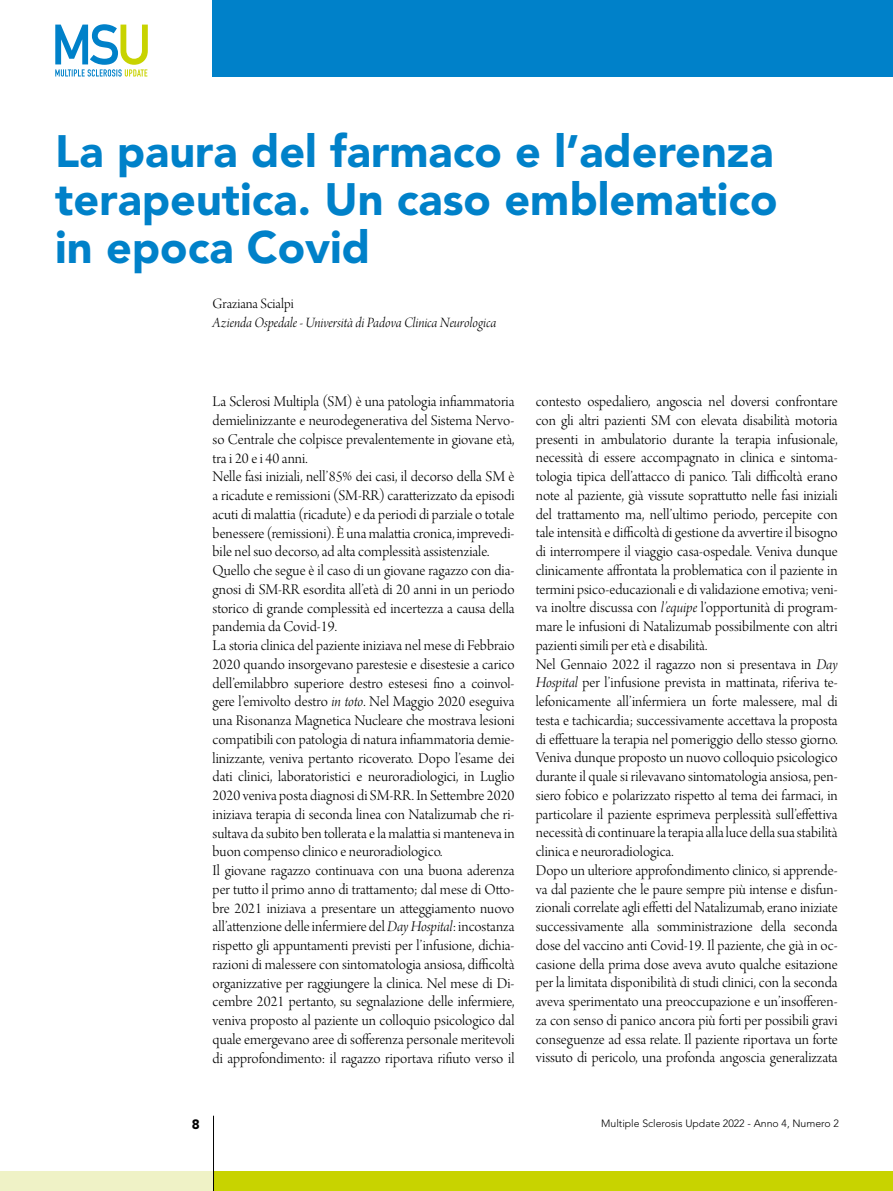
<style>
.page{position:relative;width:893px;height:1191px;background:#fff}
.page>*{position:absolute;margin:0;border:0;box-sizing:border-box;transform-origin:0 0}
.t1{font:900 45px/48px "Avenir LT Std";color:#0081c9;text-align:justify}
.t2{font:15.75px/18.8px "Arno Pro Light Display";color:#000}
.t3{font:15px "Arno Pro Light Italic Display";letter-spacing:-.005em;color:#000}
.t4{font:15px "Arno Pro Light Display";letter-spacing:-.005em;color:#000}
.t5{font:900 13.5px "Avenir LT Std";color:#000}
.t6{font:300 10.5px "Avenir LT Std";color:#000}
.s1{font-family:"Arno Pro Light Italic Display"}
</style>
<div class="page">
<div style="left:0;top:1170px;width:214px;height:21px;background:#eff2c6"></div>
<div style="left:214px;top:1170px;width:679px;height:21px;background:#c8d300"></div>
<div style="left:213px;top:0;width:680px;height:77px;background:#0081c9"></div>
<hr style="left:213px;top:1115px;width:1px;height:76px;background:#000">
<svg style="left:55px;top:24px;width:93px;height:53px"></svg>
<h1 class="t1" style="left:55px;top:127px;width:724px">La paura del farmaco e l’aderenza terapeutica. Un caso emblematico in epoca Covid</h1>
<p class="t4" style="left:213px;top:295px;width:83px">Graziana Scialpi</p>
<p class="t3" style="left:213px;top:314px;width:285px">Azienda Ospedale - Università di Padova Clinica Neurologica</p>
<p class="t2" style="left:213px;top:393px;width:303px">La Sclerosi Multipla (SM) è una patologia infiammatoria demielinizzante e neurodegenerativa del Sistema Nervo&shy;so Centrale che colpisce prevalentemente in giovane età, tra i 20 e i 40 anni.<br>Nelle fasi iniziali, nell’85% dei casi, il decorso della SM è a ricadute e remissioni (SM-RR) caratterizzato da episodi acuti di malattia (ricadute) e da periodi di parziale o totale benessere (remissioni). È una malattia cronica, imprevedi&shy;bile nel suo decorso, ad alta complessità assistenziale.<br>Quello che segue è il caso di un giovane ragazzo con dia&shy;gnosi di SM-RR esordita all’età di 20 anni in un periodo storico di grande complessità ed incertezza a causa della pandemia da Covid-19.<br>La storia clinica del paziente iniziava nel mese di Febbraio 2020 quando insorgevano parestesie e disestesie a carico dell’emilabbro superiore destro estesesi fino a coinvol&shy;gere l’emivolto destro <span class="s1">in toto</span>. Nel Maggio 2020 eseguiva una Risonanza Magnetica Nucleare che mostrava lesioni compatibili con patologia di natura infiammatoria demie&shy;linizzante, veniva pertanto ricoverato. Dopo l’esame dei dati clinici, laboratoristici e neuroradiologici, in Luglio 2020 veniva posta diagnosi di SM-RR. In Settembre 2020 iniziava terapia di seconda linea con Natalizumab che ri&shy;sultava da subito ben tollerata e la malattia si manteneva in buon compenso clinico e neuroradiologico.<br>Il giovane ragazzo continuava con una buona aderenza per tutto il primo anno di trattamento; dal mese di Otto&shy;bre 2021 iniziava a presentare un atteggiamento nuovo all’attenzione delle infermiere del <span class="s1">Day Hospital</span>: incostanza rispetto gli appuntamenti previsti per l’infusione, dichia&shy;razioni di malessere con sintomatologia ansiosa, difficoltà organizzative per raggiungere la clinica. Nel mese di Di&shy;cembre 2021 pertanto, su segnalazione delle infermiere, veniva proposto al paziente un colloquio psicologico dal quale emergevano aree di sofferenza personale meritevoli di approfondimento: il ragazzo riportava rifiuto verso il</p>
<p class="t2" style="left:536px;top:393px;width:303px">contesto ospedaliero, angoscia nel doversi confrontare con gli altri pazienti SM con elevata disabilità motoria presenti in ambulatorio durante la terapia infusionale, necessità di essere accompagnato in clinica e sintoma&shy;tologia tipica dell’attacco di panico. Tali difficoltà erano note al paziente, già vissute soprattutto nelle fasi iniziali del trattamento ma, nell’ultimo periodo, percepite con tale intensità e difficoltà di gestione da avvertire il bisogno di interrompere il viaggio casa-ospedale. Veniva dunque clinicamente affrontata la problematica con il paziente in termini psico-educazionali e di validazione emotiva; veni&shy;va inoltre discussa con <span class="s1">l’equipe</span> l’opportunità di program&shy;mare le infusioni di Natalizumab possibilmente con altri pazienti simili per età e disabilità.<br>Nel Gennaio 2022 il ragazzo non si presentava in <span class="s1">Day Hospital</span> per l’infusione prevista in mattinata, riferiva te&shy;lefonicamente all’infermiera un forte malessere, mal di testa e tachicardia; successivamente accettava la proposta di effettuare la terapia nel pomeriggio dello stesso giorno.<br>Veniva dunque proposto un nuovo colloquio psicologico durante il quale si rilevavano sintomatologia ansiosa, pen&shy;siero fobico e polarizzato rispetto al tema dei farmaci, in particolare il paziente esprimeva perplessità sull’effettiva necessità di continuare la terapia alla luce della sua stabilità clinica e neuroradiologica.<br>Dopo un ulteriore approfondimento clinico, si apprende&shy;va dal paziente che le paure sempre più intense e disfun&shy;zionali correlate agli effetti del Natalizumab, erano iniziate successivamente alla somministrazione della seconda dose del vaccino anti Covid-19. Il paziente, che già in oc&shy;casione della prima dose aveva avuto qualche esitazione per la limitata disponibilità di studi clinici, con la seconda aveva sperimentato una preoccupazione e un’insofferen&shy;za con senso di panico ancora più forti per possibili gravi conseguenze ad essa relate. Il paziente riportava un forte vissuto di pericolo, una profonda angoscia generalizzata</p>
<p class="t5" style="left:192px;top:1116px;width:9px">8</p>
<p class="t6" style="left:601px;top:1117px;width:239px">Multiple Sclerosis Update 2022 - Anno 4, Numero 2</p>
</div>
